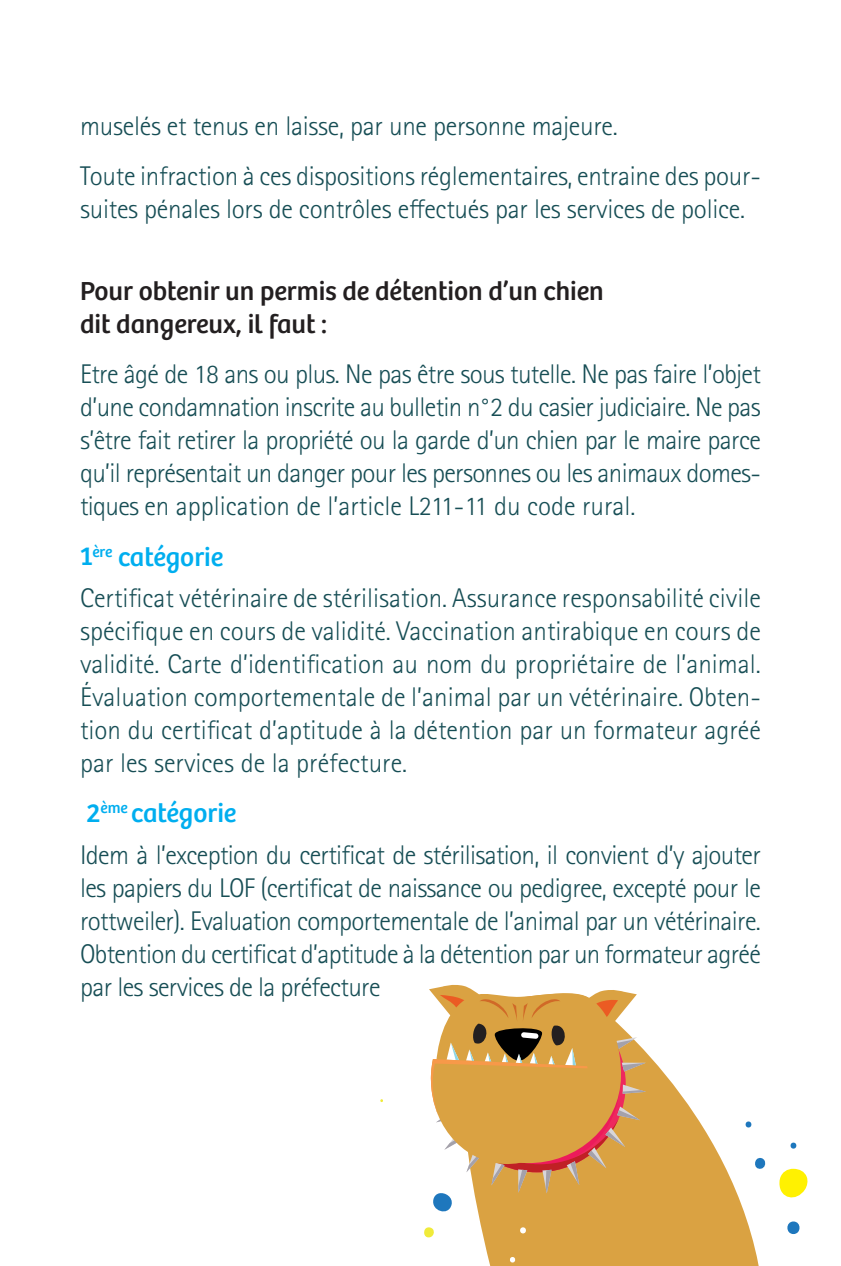
<style>
.page{position:relative;width:841px;height:1266px;background:#fff}
.page>*{position:absolute;margin:0;border:0;box-sizing:border-box;transform-origin:0 0}
.t1{font:300 27px/33px "Rotis Sans Serif Pro";letter-spacing:-.01em;color:#174e55;text-align:justify}
.t2{font:27px/33px "Bree";color:#231f20}
.t3{font:27px "Bree";color:#00aeef}
</style>
<div class="page">
<svg style="left:479px;top:1051px;width:280px;height:215px;fill:#daa242"></svg>
<svg style="left:790px;top:1142px;width:7px;height:6px"></svg>
<svg style="left:519px;top:1227px;width:8px;height:6px"></svg>
<svg style="left:509px;top:1257px;width:7px;height:5px"></svg>
<svg style="left:424px;top:1227px;width:10px;height:11px"></svg>
<svg style="left:752px;top:1156px;width:13px;height:14px"></svg>
<svg style="left:744px;top:1121px;width:8px;height:6px"></svg>
<svg style="left:787px;top:1221px;width:13px;height:13px"></svg>
<svg style="left:429px;top:984px;width:216px;height:232px"></svg>
<svg style="left:779px;top:1168px;width:29px;height:30px"></svg>
<p class="t1" style="left:80px;top:101px;width:682px;line-height:50.1px">muselés et tenus en laisse, par une personne majeure.<br>Toute infraction à ces dispositions réglementaires, entraine des pour-</p>
<p class="t1" style="left:80px;top:193px;width:666px">suites pénales lors de contrôles effectués par les services de police.</p>
<p class="t2" style="left:80px;top:275px;width:525px">Pour obtenir un permis de détention d’un chien dit dangereux, il faut :</p>
<p class="t1" style="left:80px;top:358px;width:682px">Etre âgé de 18 ans ou plus. Ne pas être sous tutelle. Ne pas faire l’objet d’une condamnation inscrite au bulletin n°2 du casier judiciaire. Ne pas s’être fait retirer la propriété ou la garde d’un chien par le maire parce qu’il représentait un danger pour les personnes ou les animaux domes&shy;tiques en application de l’article L211-11 du code rural.</p>
<p class="t3" style="left:80px;top:541px;width:145px">1<sup>ère</sup> catégorie</p>
<p class="t1" style="left:80px;top:582px;width:682px">Certificat vétérinaire de stérilisation. Assurance responsabilité civile spécifique en cours de validité. Vaccination antirabique en cours de validité. Carte d’identification au nom du propriétaire de l’animal.<br>Évaluation comportementale de l’animal par un vétérinaire. Obten&shy;tion du certificat d’aptitude à la détention par un formateur agréé par les services de la préfecture.</p>
<p class="t3" style="left:87px;top:797px;width:151px">2<sup>ème</sup> catégorie</p>
<p class="t1" style="left:80px;top:838px;width:682px">Idem à l’exception du certificat de stérilisation, il convient d’y ajouter les papiers du LOF (certificat de naissance ou pedigree, excepté pour le rottweiler). Evaluation comportementale de l’animal par un vétérinaire.<br>Obtention du certificat d’aptitude à la détention par un formateur agréé par les services de la préfecture</p>
</div>
